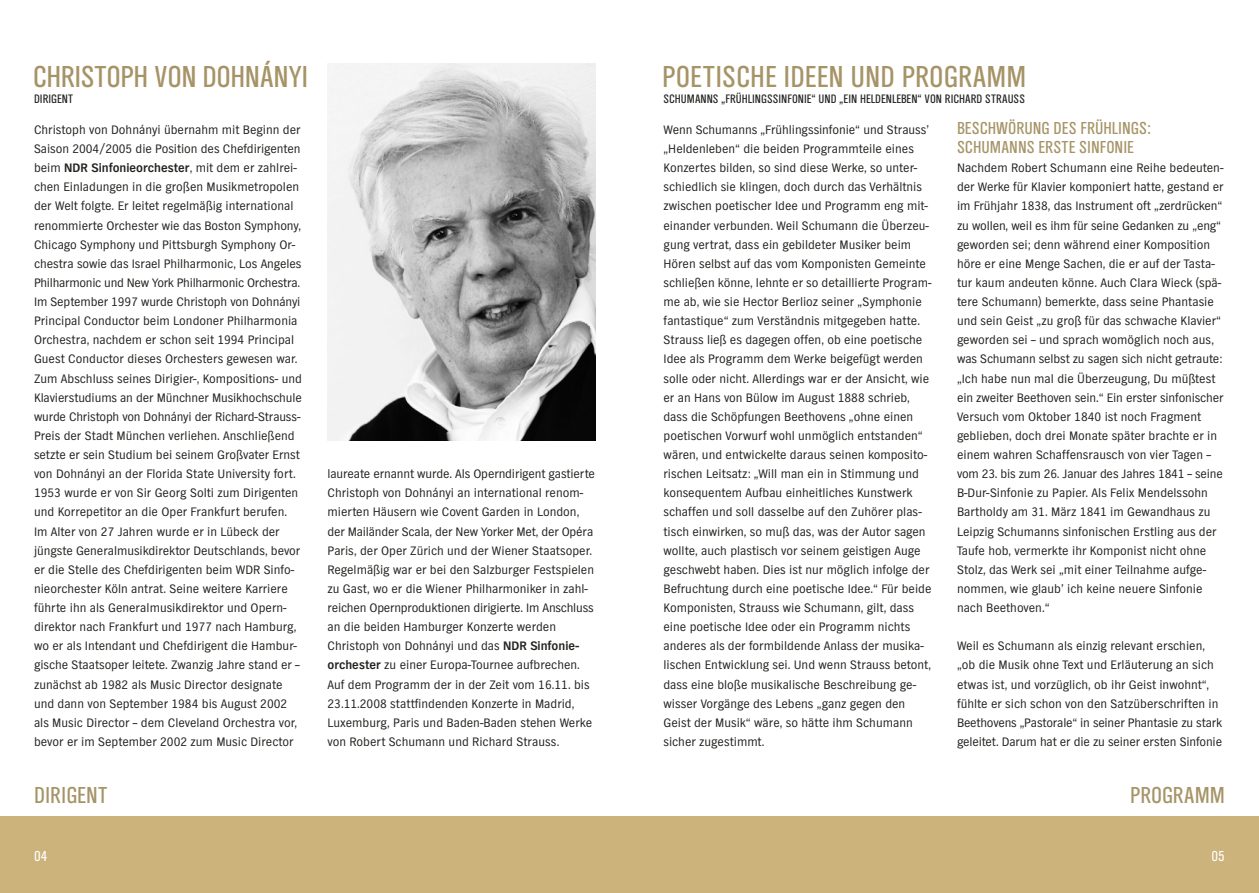
<style>
.page{position:relative;width:1259px;height:893px;background:#fff}
.page>*{position:absolute;margin:0;border:0;box-sizing:border-box;transform-origin:0 0}
.t1{font:31.5px "NDR Sans Cond";color:#a69467}
.t2{font:24px "NDR Sans Cond";color:#a69467}
.t3{font:18px/19.2px "NDR Sans Cond";color:#a69467}
.t4{font:15px "NDR Sans Cond";color:#fff}
.t5{font:12.75px/19.2px "NDR Sans";color:#20231e}
.t6{font:12.75px "NDR Sans Cond";color:#20231e}
.s1{font-weight:700}
</style>
<div class="page">
<div style="left:0;top:816px;width:1259px;height:77px;background:#ccb27b"></div>
<img style="left:327px;top:64px;width:268px;height:376px">
<h1 class="t1" style="left:33px;top:64px;width:277px">CHRISTOPH VON DOHNÁNYI</h1>
<p class="t6" style="left:34px;top:94px;width:41px">DIRIGENT</p>
<p class="t5" style="left:34px;top:121px;width:269px">Christoph von Dohnányi übernahm mit Beginn der Saison 2004/2005 die Position des Chefdirigen ten beim <span class="s1">NDR Sinfonieorchester</span>, mit dem er zahlrei&shy;chen Einladungen in die großen Musikmetropolen der Welt folgte. Er leitet regelmäßig international renommierte Orchester wie das Boston Symphony, Chicago Symphony und Pittsburgh Symphony Or - chestra sowie das Israel Philharmonic, Los Angeles Philharmonic und New York Philharmonic Orchestra.<br>Im September 1997 wurde Christoph von Dohnányi Principal Conductor beim Londoner Philharmonia Orchestra, nachdem er schon seit 1994 Principal Guest Conductor dieses Orchesters gewesen war.<br>Zum Abschluss seines Dirigier-, Kompositions- und Klavierstudiums an der Münchner Musikhochschule wurde Christoph von Dohnányi der Richard-Strauss-Preis der Stadt München verliehen. Anschließend setzte er sein Studium bei seinem Großvater Ernst von Dohnányi an der Florida State University fort.<br>1953 wurde er von Sir Georg Solti zum Dirigenten und Korrepetitor an die Oper Frankfurt berufen.<br>Im Alter von 27 Jahren wurde er in Lübeck der jüngste Generalmusikdirektor Deutschlands, bevor er die Stelle des Chefdirigenten beim WDR Sinfo&shy;nieorchester Köln antrat. Seine weitere Karriere führte ihn als Generalmusikdirektor und Opern&shy;direktor nach Frankfurt und 1977 nach Hamburg, wo er als Intendant und Chefdirigent die Hambur&shy;gische Staatsoper leitete. Zwanzig Jahre stand er – zunächst ab 1982 als Music Director designate und dann von September 1984 bis August 2002 als Music Director – dem Cleveland Orchestra vor, bevor er im September 2002 zum Music Director</p>
<p class="t5" style="left:327px;top:465px;width:269px">laureate ernannt wurde. Als Operndirigent gastierte Christoph von Dohnányi an international renom&shy;mierten Häusern wie Covent Garden in London, der Mailänder Scala, der New Yorker Met, der Opéra Paris, der Oper Zürich und der Wiener Staatsoper.<br>Regelmäßig war er bei den Salzburger Festspielen zu Gast, wo er die Wiener Philharmoniker in zahl&shy;reichen Opernproduktionen dirigierte. Im An schluss an die beiden Hamburger Konzerte werden Christoph von Dohnányi und das <span class="s1">NDR Sinfonie&shy;orchester</span> zu einer Europa-Tournee aufbrechen.<br>Auf dem Programm der in der Zeit vom 16.11. bis 23.11.2008 stattfindenden Konzerte in Madrid, Luxemburg, Paris und Baden-Baden stehen Werke von Robert Schumann und Richard Strauss.</p>
<h1 class="t1" style="left:662px;top:64px;width:365px">POETISCHE IDEEN UND PROGRAMM</h1>
<p class="t6" style="left:663px;top:94px;width:363px">SCHUMANNS „FRÜHLINGSSINFONIE“ UND „EIN HELDENLEBEN“ VON RICHARD STRAUSS</p>
<p class="t5" style="left:663px;top:121px;width:269px">Wenn Schumanns „Frühlingssinfonie“ und Strauss’ „Heldenleben“ die beiden Programmteile eines Konzertes bilden, so sind diese Werke, so unter&shy;schiedlich sie klingen, doch durch das Verhältnis zwischen poetischer Idee und Programm eng mit&shy;einander verbunden. Weil Schumann die Überzeu&shy;gung vertrat, dass ein gebildeter Musiker beim Hören selbst auf das vom Komponisten Gemeinte schließen könne, lehnte er so detaillierte Program&shy;me ab, wie sie Hector Berlioz seiner „Symphonie fantastique“ zum Verständnis mitgegeben hatte.<br>Strauss ließ es dagegen offen, ob eine poetische Idee als Programm dem Werke beigefügt werden solle oder nicht. Allerdings war er der Ansicht, wie er an Hans von Bülow im August 1888 schrieb, dass die Schöpfungen Beethovens „ohne einen poetischen Vorwurf wohl unmöglich entstanden“ wären, und entwickelte daraus seinen komposito&shy;rischen Leitsatz: „Will man ein in Stimmung und konsequentem Aufbau einheitliches Kunstwerk schaffen und soll dasselbe auf den Zuhörer plas&shy;tisch einwirken, so muß das, was der Autor sagen wollte, auch plastisch vor seinem geistigen Auge geschwebt haben. Dies ist nur möglich infolge der Befruchtung durch eine poetische Idee.“ Für beide Komponisten, Strauss wie Schumann, gilt, dass eine poetische Idee oder ein Programm nichts anderes als der formbildende Anlass der musika&shy;lischen Entwicklung sei. Und wenn Strauss betont, dass eine bloße musikalische Beschreibung ge - wisser Vorgänge des Lebens „ganz gegen den Geist der Musik“ wäre, so hätte ihm Schumann sicher zugestimmt.</p>
<h3 class="t3" style="left:957px;top:120px;width:195px">BESCHWÖRUNG DES FRÜHLINGS:<br>SCHUMANNS ERSTE SINFONIE</h3>
<p class="t5" style="left:957px;top:159px;width:268px">Nachdem Robert Schumann eine Reihe bedeuten&shy;der Werke für Klavier komponiert hatte, gestand er im Frühjahr 1838, das Instrument oft „zerdrücken“ zu wollen, weil es ihm für seine Gedanken zu „eng“ geworden sei; denn während einer Komposition höre er eine Menge Sachen, die er auf der Tasta&shy;tur kaum andeuten könne. Auch Clara Wieck (spä&shy;tere Schumann) bemerkte, dass seine Phantasie und sein Geist „zu groß für das schwache Klavier“ geworden sei – und sprach womöglich noch aus, was Schumann selbst zu sagen sich nicht getraute: „Ich habe nun mal die Überzeugung, Du müßtest ein zweiter Beethoven sein.“ Ein erster sinfoni scher Versuch vom Oktober 1840 ist noch Fragment<br>ge blieben, doch drei Monate später brachte er in einem wahren Schaffensrausch von vier Tagen – vom 23. bis zum 26. Januar des Jahres 1841 – seine B-Dur-Sinfonie zu Papier. Als Felix Mendelssohn Bartholdy am 31. März 1841 im Gewandhaus zu Leipzig Schumanns sinfonischen Erstling aus der Taufe hob, vermerkte ihr Komponist nicht ohne Stolz, das Werk sei „mit einer Teilnahme aufge&shy;nommen, wie glaub’ ich keine neuere Sinfonie nach Beethoven.“</p>
<p class="t5" style="left:957px;top:637px;width:267px">Weil es Schumann als einzig relevant erschien, „ob die Musik ohne Text und Erläuterung an sich etwas ist, und vorzüglich, ob ihr Geist inwohnt“, fühlte er sich schon von den Satzüberschriften in Beethovens „Pastorale“ in seiner Phantasie zu stark geleitet. Darum hat er die zu seiner ersten Sinfonie</p>
<h2 class="t2" style="left:34px;top:786px;width:75px">DIRIGENT</h2>
<h2 class="t2" style="left:1130px;top:786px;width:96px">PROGRAMM</h2>
<p class="t4" style="left:34px;top:850px;width:15px">04</p>
<p class="t4" style="left:1211px;top:850px;width:15px">05</p>
</div>
